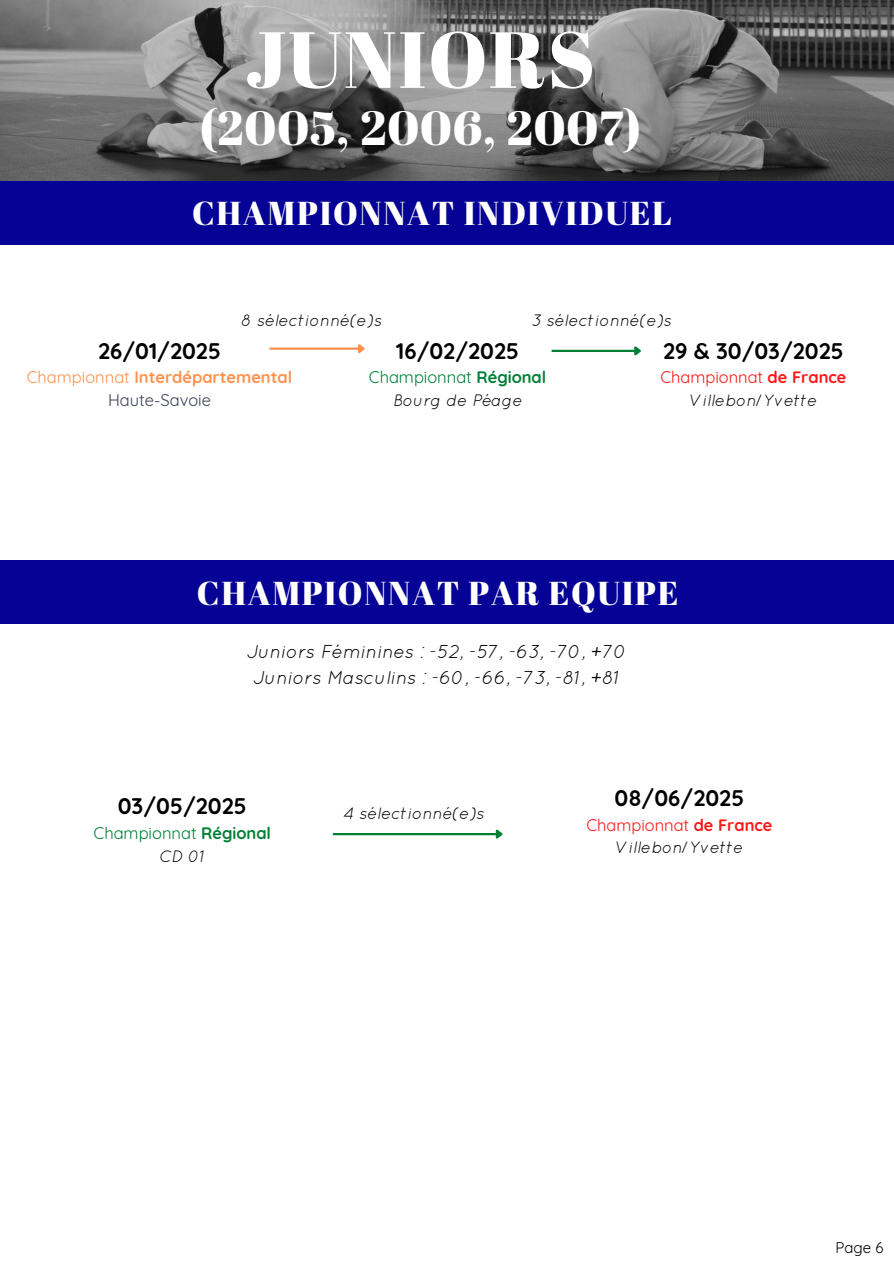
<style>
.page{position:relative;width:894px;height:1264px;background:#fff}
.page>*{position:absolute;margin:0;border:0;box-sizing:border-box;transform-origin:0 0}
.t1{font:79.35px "Abril Fatface";letter-spacing:.02em;color:#fff}
.t2{font:47.85px "Abril Fatface";letter-spacing:.02em;color:#fff}
.t3{font:33.15px "Abril Fatface";letter-spacing:.05em;color:#fff}
.t4{font:700 22.5px "Quicksand";color:#000}
.t5{font:italic 18.6px/25.8px "Quicksand";color:#000;text-align:center}
.t6{font:italic 16.5px "Quicksand";color:#000}
.t7{font:16.5px "Quicksand";color:#008037}
.t8{font:16.5px "Quicksand";color:#ff1616}
.t9{font:700 16.5px "Quicksand";color:#ff914d}
.t10{font:16.5px "Quicksand";color:#3e4159}
.t11{font:15px "Quicksand";color:#000}
.s1{font-weight:400}
.s2{font-weight:700}
</style>
<div class="page">
<img style="left:0;top:0;width:893px;height:181px">
<div style="left:0;top:181px;width:893px;height:63px;background:#060295"></div>
<hr style="left:270px;top:347px;width:88px;height:3px;background:#ff914d">
<svg style="left:356px;top:344px;width:9px;height:9px"></svg>
<hr style="left:552px;top:350px;width:82px;height:2px;background:#008037">
<svg style="left:632px;top:346px;width:9px;height:10px"></svg>
<div style="left:0;top:560px;width:893px;height:63px;background:#060295"></div>
<hr style="left:333px;top:833px;width:162px;height:2px;background:#008037">
<svg style="left:493px;top:829px;width:10px;height:10px"></svg>
<h1 class="t1" style="left:245px;top:4px;width:351px">JUNIORS</h1>
<h1 class="t2" style="left:199px;top:95px;width:443px">(2005, 2006, 2007)</h1>
<p class="t3" style="left:192px;top:190px;width:481px">CHAMPIONNAT INDIVIDUEL</p>
<p class="t6" style="left:241px;top:311px;width:142px">8 sélectionné(e)s</p>
<p class="t6" style="left:531px;top:311px;width:142px">3 sélectionné(e)s</p>
<p class="t4" style="left:98px;top:336px;width:124px">26/01/2025</p>
<h2 class="t9" style="left:27px;top:367px;width:267px"><span class="s1">Championnat</span> Interdépartemental</h2>
<p class="t10" style="left:108px;top:389px;width:104px">Haute-Savoie</p>
<p class="t4" style="left:396px;top:336px;width:124px">16/02/2025</p>
<p class="t7" style="left:369px;top:367px;width:179px">Championnat <span class="s2">Régional</span></p>
<p class="t6" style="left:393px;top:390px;width:131px">Bourg de Péage</p>
<p class="t4" style="left:663px;top:336px;width:182px">29 &amp; 30/03/2025</p>
<p class="t8" style="left:660px;top:367px;width:187px">Championnat <span class="s2">de France</span></p>
<p class="t6" style="left:689px;top:390px;width:129px">Villebon/Yvette</p>
<p class="t3" style="left:197px;top:569px;width:483px">CHAMPIONNAT PAR EQUIPE</p>
<p class="t5" style="left:247px;top:638px;width:381px">Juniors Féminines : -52, -57, -63, -70, +70<br>Juniors Masculins : -60, -66, -73, -81, +81</p>
<h2 class="t4" style="left:118px;top:791px;width:130px">03/05/2025</h2>
<h3 class="t7" style="left:94px;top:822px;width:179px">Championnat <span class="s2">Régional</span></h3>
<p class="t6" style="left:159px;top:846px;width:47px">CD 01</p>
<p class="t6" style="left:343px;top:802px;width:142px">4 sélectionné(e)s</p>
<p class="t4" style="left:614px;top:783px;width:131px">08/06/2025</p>
<p class="t8" style="left:586px;top:814px;width:187px">Championnat <span class="s2">de France</span></p>
<p class="t6" style="left:615px;top:837px;width:129px">Villebon/Yvette</p>
<p class="t11" style="left:835px;top:1237px;width:49px">Page 6</p>
</div>
